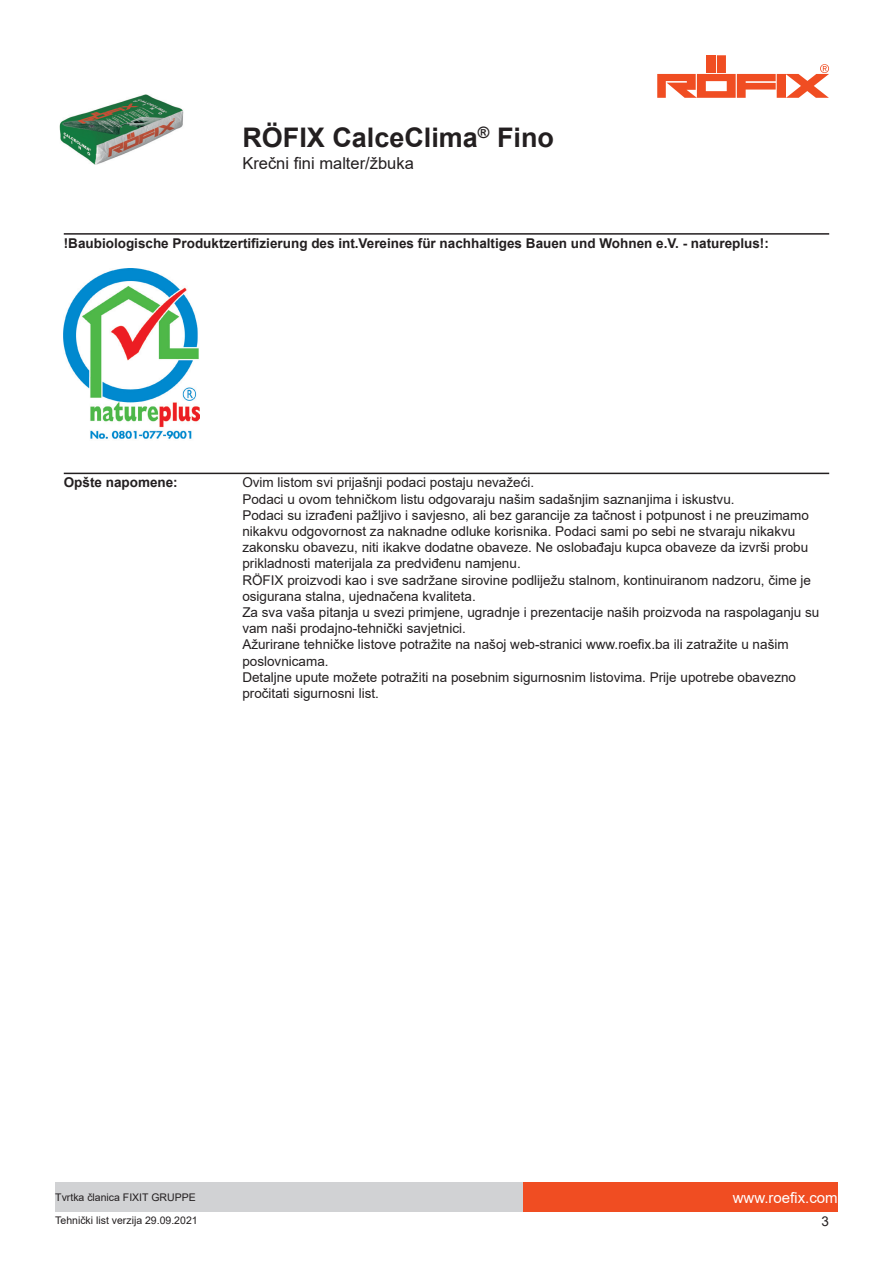
<style>
.page{position:relative;width:893px;height:1263px;background:#fff}
.page>*{position:absolute;margin:0;border:0;box-sizing:border-box;transform-origin:0 0}
.t1{font:700 27px "Arial";color:#231f20}
.t2{font:16.5px "Arial";color:#231f20}
.t3{font:15px "Arial";color:#fff}
.t4{font:13.5px/16.2px "Arial";color:#231f20}
.t5{font:700 13.5px "Arial";color:#231f20}
.t6{font:10.5px "Arial";color:#231f20}
</style>
<div class="page">
<img style="left:59px;top:95px;width:125px;height:70px">
<div style="left:717px;top:55px;width:9px;height:18px;background:#f04d22"></div>
<div style="left:707px;top:55px;width:9px;height:18px;background:#f04d22"></div>
<svg style="left:657px;top:64px;width:172px;height:34px"></svg>
<div style="left:523px;top:1182px;width:315px;height:30px;background:#f04d22"></div>
<div style="left:55px;top:1182px;width:468px;height:30px;background:#d1d2d4"></div>
<hr style="left:64px;top:233px;width:765px;height:2px;background:#231f20">
<img style="left:64px;top:268px;width:136px;height:171px">
<hr style="left:64px;top:473px;width:765px;height:1px;background:#231f20">
<h1 class="t1" style="left:242px;top:119px;width:313px">RÖFIX CalceClima<sup>®</sup> Fino</h1>
<p class="t2" style="left:242px;top:152px;width:173px">Krečni fini malter/žbuka</p>
<p class="t5" style="left:64px;top:234px;width:707px">!Baubiologische Produktzertifizierung des int.Vereines für nachhaltiges Bauen und Wohnen e.V. - natureplus!:</p>
<p class="t5" style="left:64px;top:473px;width:116px">Opšte napomene:</p>
<p class="t4" style="left:242px;top:474px;width:579px">Ovim listom svi prijašnji podaci postaju nevažeći.<br>Podaci u ovom tehničkom listu odgovaraju našim sadašnjim saznanjima i iskustvu.<br>Podaci su izrađeni pažljivo i savjesno, ali bez garancije za tačnost i potpunost i ne preuzimamo nikakvu odgovornost za naknadne odluke korisnika. Podaci sami po sebi ne stvaraju nikakvu zakonsku obavezu, niti ikakve dodatne obaveze. Ne oslobađaju kupca obaveze da izvrši probu prikladnosti materijala za predviđenu namjenu.<br>RÖFIX proizvodi kao i sve sadržane sirovine podliježu stalnom, kontinuiranom nadzoru, čime je osigurana stalna, ujednačena kvaliteta.<br>Za sva vaša pitanja u svezi primjene, ugradnje i prezentacije naših proizvoda na raspolaganju su vam naši prodajno-tehnički savjetnici.<br>Ažurirane tehničke listove potražite na našoj web-stranici www.roefix.ba ili zatražite u našim poslovnicama.<br>Detaljne upute možete potražiti na posebnim sigurnosnim listovima. Prije upotrebe obavezno pročitati sigurnosni list.</p>
<p class="t6" style="left:55px;top:1190px;width:142px">Tvrtka članica FIXIT GRUPPE</p>
<p class="t3" style="left:733px;top:1187px;width:107px">www.roefix.com</p>
<p class="t6" style="left:55px;top:1213px;width:144px">Tehnički list verzija 29.09.2021</p>
<p class="t4" style="left:821px;top:1213px;width:9px">3</p>
</div>
